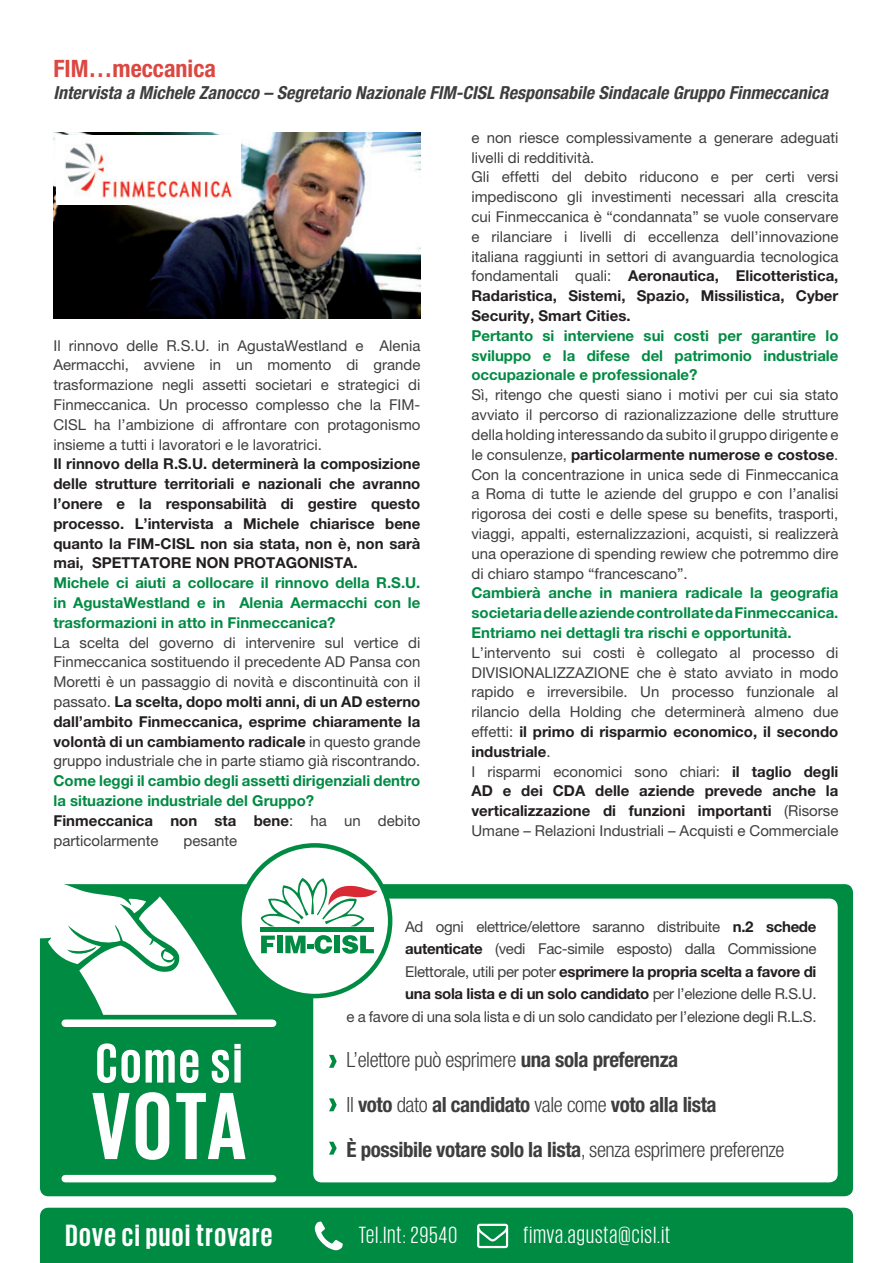
<style>
.page{position:relative;width:893px;height:1263px;background:#fff}
.page>*{position:absolute;margin:0;border:0;box-sizing:border-box;transform-origin:0 0}
.t1{font:700 97.5px "Giorgio Sans";color:#fff}
.t2{font:700 57px "Giorgio Sans";letter-spacing:.05em;color:#fff}
.t3{font:700 31.5px "Giorgio Sans";letter-spacing:.05em;color:#fff}
.t4{font:24px "Giorgio Sans";letter-spacing:.05em;color:#fff}
.t5{font:700 condensed 24px "Helvetica Neue LT Pro";color:#dc4741}
.t6{font:700 condensed 21px/45px "Helvetica Neue LT Pro";letter-spacing:-.02em;color:#3e3e3f}
.t7{font:italic 700 condensed 18px "Helvetica Neue LT Pro";color:#3e3e3f}
.t8{font:15px/19.8px "Helvetica Neue LT Pro";color:#3e3e3f;text-align:justify}
.t9{font:700 15px/19.8px "Helvetica Neue LT Pro";color:#008b43;text-align:justify}
.t10{font:15px/22.5px "Helvetica Neue LT Pro";letter-spacing:-.02em;color:#3e3e3f;text-align:right}
.t11{font:700 15px/19.8px "Helvetica Neue LT Pro";color:#231f20;text-align:justify}
.s1{font-weight:700;color:#231f20}
.s2{color:#231f20}
.s3{font-weight:400;color:#3e3e3f}
.s4{font-weight:300}
</style>
<div class="page">
<div style="left:40px;top:884px;width:813px;height:312px;background:#008b43;border-radius:9px"></div>
<div style="left:65px;top:1175px;width:208px;height:7px;background:#fff"></div>
<div style="left:313px;top:898px;width:525px;height:284px;background:#fff;border-radius:9px"></div>
<svg style="left:329px;top:1055px;width:8px;height:13px"></svg>
<svg style="left:329px;top:1098px;width:8px;height:13px"></svg>
<svg style="left:329px;top:1142px;width:8px;height:12px"></svg>
<img style="left:53px;top:132px;width:367px;height:187px">
<div style="left:40px;top:1208px;width:813px;height:55px;background:#008b43"></div>
<svg style="left:39px;top:884px;width:198px;height:131px"></svg>
<div style="left:65px;top:1019px;width:208px;height:8px;background:#fff"></div>
<div style="left:239px;top:845px;width:151px;height:151px;background:#fff;border-radius:50%"></div>
<div style="left:237px;top:843px;width:155px;height:155px;border:4px solid #008b43;border-radius:50%"></div>
<div style="left:260px;top:927px;width:114px;height:5px;background:#008b43"></div>
<svg style="left:260px;top:878px;width:118px;height:48px"></svg>
<svg style="left:261px;top:935px;width:14px;height:18px"></svg>
<div style="left:277px;top:935px;width:6px;height:18px;background:#008b43"></div>
<svg style="left:285px;top:935px;width:47px;height:19px"></svg>
<div style="left:334px;top:935px;width:6px;height:18px;background:#008b43"></div>
<svg style="left:342px;top:935px;width:32px;height:19px"></svg>
<img style="left:57px;top:135px;width:183px;height:69px">
<h3 class="t5" style="left:53px;top:53px;width:164px">FIM…meccanica</h3>
<p class="t7" style="left:53px;top:82px;width:776px">Intervista a Michele Zanocco – Segretario Nazionale FIM-CISL Responsabile Sindacale Gruppo Finmeccanica</p>
<p class="t8" style="left:53px;top:335px;width:368px">Il rinnovo delle R.S.U. in AgustaWestland e Alenia Aermacchi, avviene in un momento di grande trasformazione negli assetti societari e strategici di Finmeccanica. Un processo complesso che la FIM-CISL ha l’ambizione di affrontare con protagonismo insieme a tutti i lavoratori e le lavoratrici.</p>
<p class="t11" style="left:53px;top:454px;width:368px">Il rinnovo della R.S.U. determinerà la composizione delle strutture territoriali e nazionali che avranno l’onere e la responsabilità di gestire questo processo. L’intervista a Michele chiarisce bene quanto la FIM-CISL non sia stata, non è, non sarà mai, SPETTATORE NON PROTAGONISTA.</p>
<p class="t9" style="left:53px;top:573px;width:368px">Michele ci aiuti a collocare il rinnovo della R.S.U. in AgustaWestland e in Alenia Aermacchi con le trasformazioni in atto in Finmeccanica?</p>
<p class="t8" style="left:53px;top:632px;width:368px">La scelta del governo di intervenire sul vertice di Finmeccanica sostituendo il precedente AD Pansa con Moretti è un passaggio di novità e discontinuità con il passato. <span class="s1">La scelta, dopo molti anni, di un AD esterno dall’ambito Finmeccanica, esprime chiaramente la volontà di un cambiamento radicale</span> in questo grande gruppo industriale che in parte stiamo già riscontrando.</p>
<p class="t9" style="left:53px;top:771px;width:368px;text-align:left">Come leggi il cambio degli assetti dirigenziali dentro la situazione industriale del Gruppo?<br><span class="s2">Finmeccanica non sta bene</span><span class="s3">: ha un debito particolarmente</span></p>
<p class="t8" style="left:184px;top:830px;width:55px">pesante</p>
<p class="t8" style="left:471px;top:127px;width:368px;text-align:left">e non riesce complessivamente a generare adeguati livelli di redditività.<br>Gli effetti del debito riducono e per certi versi impediscono gli investimenti necessari alla crescita cui Finmeccanica è “condannata” se vuole conservare e rilanciare i livelli di eccellenza dell’innovazione italiana raggiunti in settori di avanguardia tecnologica fondamentali quali: <span class="s1">Aeronautica, Elicotteristica, Radaristica, Sistemi, Spazio, Missilistica, Cyber Security, Smart Cities.</span></p>
<p class="t9" style="left:471px;top:325px;width:368px">Pertanto si interviene sui costi per garantire lo sviluppo e la difese del patrimonio industriale occupazionale e professionale?</p>
<p class="t8" style="left:471px;top:385px;width:368px">Sì, ritengo che questi siano i motivi per cui sia stato avviato il percorso di razionalizzazione delle strutture della holding interessando da subito il gruppo dirigente e le consulenze, <span class="s1">particolarmente numerose e costose</span>.<br>Con la concentrazione in unica sede di Finmeccanica a Roma di tutte le aziende del gruppo e con l’analisi rigorosa dei costi e delle spese su benefits, trasporti, viaggi, appalti, esternalizzazioni, acquisti, si realizzerà una operazione di spending rewiew che potremmo dire di chiaro stampo “francescano”.</p>
<p class="t9" style="left:471px;top:583px;width:368px">Cambierà anche in maniera radicale la geografia societaria delle aziende controllate da Finmeccanica.<br>Entriamo nei dettagli tra rischi e opportunità.</p>
<p class="t8" style="left:471px;top:642px;width:368px;text-align:left">L’intervento sui costi è collegato al processo di DIVISIONALIZZAZIONE che è stato avviato in modo rapido e irreversibile. Un processo funzionale al rilancio della Holding che determinerà almeno due effetti: <span class="s1">il primo di risparmio economico, il secondo industriale</span>.<br>I risparmi economici sono chiari: <span class="s1">il taglio degli AD e dei CDA delle aziende prevede anche la verticalizzazione di funzioni importanti</span> (Risorse Umane – Relazioni Industriali – Acquisti e Commerciale</p>
<h2 class="t2" style="left:96px;top:1034px;width:148px">Come si</h2>
<h1 class="t1" style="left:92px;top:1077px;width:156px">VOTA</h1>
<p class="t10" style="left:347px;top:915px;width:471px">Ad ogni elettrice/elettore saranno distribuite <span class="s1">n.2 schede autenticate</span> (vedi Fac-simile esposto) dalla Commissione Elettorale, utili per poter <span class="s1">esprimere la propria scelta a favore di<br>una sola lista e di un solo candidato</span> per l’elezione delle R.S.U.<br>e a favore di una sola lista e di un solo candidato per l’elezione degli R.L.S.</p>
<h3 class="t6" style="left:347px;top:1036px;width:439px"><span class="s4">L’elettore può esprimere</span> una sola preferenza<br><span class="s4">Il</span> voto <span class="s4">dato</span> al candidato <span class="s4">vale come</span> voto alla lista<br>è possibile votare solo la lista<span class="s4">, senza esprimere preferenze</span></h3>
<h3 class="t3" style="left:65px;top:1219px;width:209px">Dove ci puoi trovare</h3>
<h3 class="t4" style="left:359px;top:1224px;width:100px">Tel.Int: 29540</h3>
<h3 class="t4" style="left:523px;top:1224px;width:148px">fimva.agusta@cisl.it</h3>
</div>
